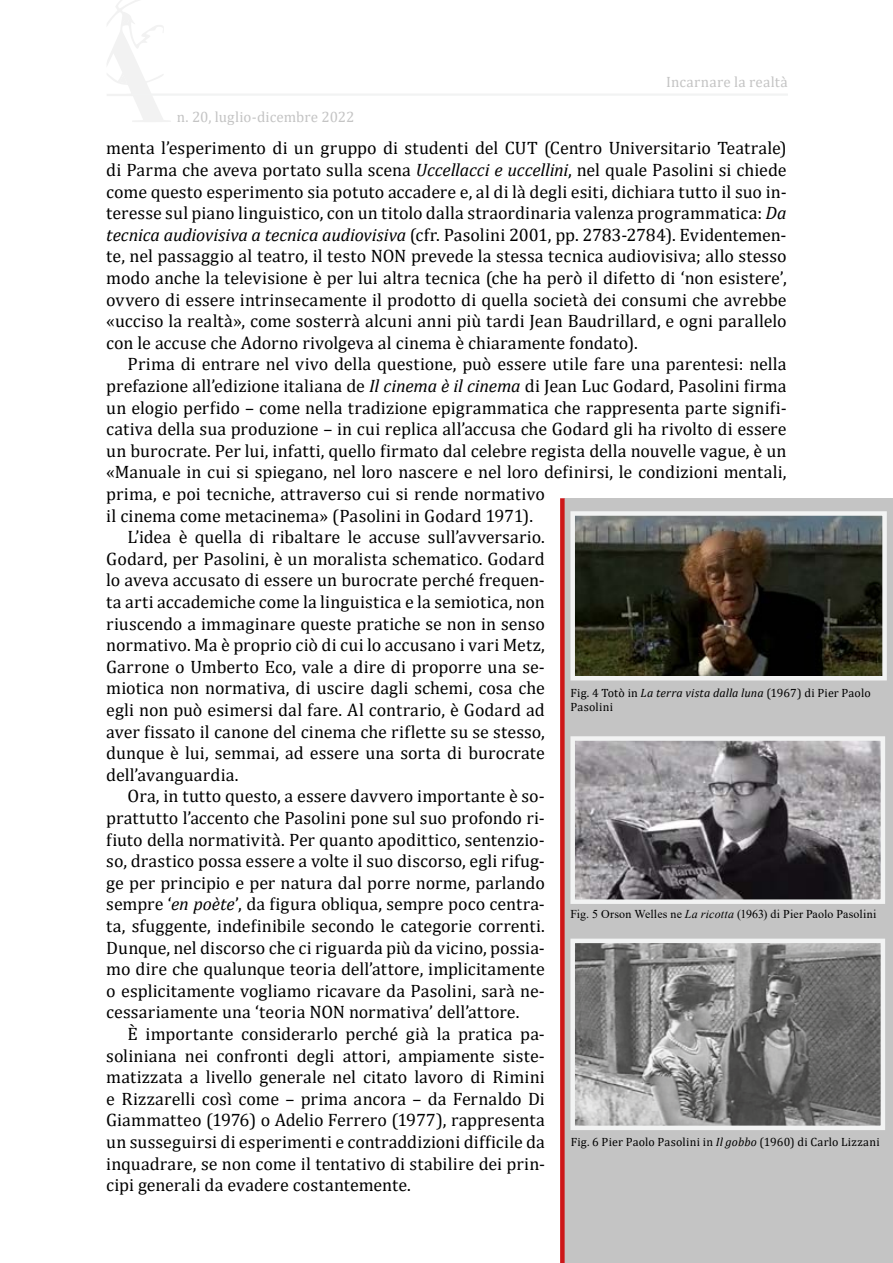
<style>
.page{position:relative;width:893px;height:1263px;background:#fff}
.page>*{position:absolute;margin:0;border:0;box-sizing:border-box;transform-origin:0 0}
.t1{font:18px/21.6px "Cambria";letter-spacing:.005em;color:#000;text-align:justify}
.t2{font:15px "Cambria";letter-spacing:.01em;color:#c4c4c4}
.t3{font:12px/14.4px "Cambria";letter-spacing:.015em;color:#000}
.t4{font:12px "Times New Roman";letter-spacing:.01em;color:#000}
.s1{font-style:italic}
</style>
<div class="page">
<svg style="left:107px;top:0;width:64px;height:122px"></svg>
<hr style="left:131px;top:93px;width:657px;height:3px;background:#f2f3f3">
<div style="left:564px;top:498px;width:329px;height:765px;background:#c4c4c4"></div>
<div style="left:560px;top:498px;width:5px;height:765px;background:#cd1719"></div>
<img style="left:575px;top:516px;width:307px;height:159px">
<div style="left:570px;top:511px;width:317px;height:169px;border:4px solid #f2f3f3"></div>
<img style="left:575px;top:741px;width:305px;height:158px">
<div style="left:570px;top:736px;width:315px;height:168px;border:4px solid #f2f3f3"></div>
<img style="left:575px;top:944px;width:305px;height:181px">
<div style="left:570px;top:939px;width:315px;height:191px;border:4px solid #f2f3f3"></div>
<p class="t2" style="left:666px;top:73px;width:123px">Incarnare la realtà</p>
<p class="t2" style="left:177px;top:108px;width:179px">n. 20, luglio-dicembre 2022</p>
<p class="t1" style="left:106px;top:137px;width:682px">menta l’esperimento di un gruppo di studenti del CUT (Centro Universitario Teatrale) di Parma che aveva portato sulla scena <span class="s1">Uccellacci e uccellini</span>, nel quale Pasolini si chiede come questo esperimento sia potuto accadere e, al di là degli esiti, dichiara tutto il suo in&shy;teresse sul piano linguistico, con un titolo dalla straordinaria valenza programmatica: <span class="s1">Da tecnica audiovisiva a tecnica audiovisiva</span> (cfr. Pasolini 2001, pp. 2783-2784). Evidentemen&shy;te, nel passaggio al teatro, il testo NON prevede la stessa tecnica audiovisiva; allo stesso modo anche la televisione è per lui altra tecnica (che ha però il difetto di ‘non esistere’, ovvero di essere intrinsecamente il prodotto di quella società dei consumi che avrebbe «ucciso la realtà», come sosterrà alcuni anni più tardi Jean Baudrillard, e ogni parallelo con le accuse che Adorno rivolgeva al cinema è chiaramente fondato).</p>
<p class="t1" style="left:128px;top:353px;width:661px">Prima di entrare nel vivo della questione, può essere utile fare una parentesi: nella</p>
<p class="t1" style="left:106px;top:375px;width:682px">prefazione all’edizione italiana de <span class="s1">Il cinema è il cinema</span> di Jean Luc Godard, Pasolini firma</p>
<p class="t1" style="left:106px;top:397px;width:682px">un elogio perfido – come nella tradizione epigrammatica che rappresenta parte signifi-</p>
<p class="t1" style="left:106px;top:418px;width:682px">cativa della sua produzione – in cui replica all’accusa che Godard gli ha rivolto di essere</p>
<p class="t1" style="left:106px;top:440px;width:682px">un burocrate. Per lui, infatti, quello firmato dal celebre regista della nouvelle vague, è un</p>
<p class="t1" style="left:106px;top:461px;width:682px">«Manuale in cui si spiegano, nel loro nascere e nel loro definirsi, le condizioni mentali,</p>
<p class="t1" style="left:106px;top:483px;width:440px">prima, e poi tecniche, attraverso cui si rende normativo</p>
<p class="t1" style="left:106px;top:505px;width:428px">il cinema come metacinema» (Pasolini in Godard 1971).</p>
<p class="t1" style="left:128px;top:526px;width:419px">L’idea è quella di ribaltare le accuse sull’avversario.</p>
<p class="t1" style="left:106px;top:548px;width:440px">Godard, per Pasolini, è un moralista schematico. Godard</p>
<p class="t1" style="left:106px;top:569px;width:440px">lo aveva accusato di essere un burocrate perché frequen-</p>
<p class="t1" style="left:106px;top:591px;width:440px">ta arti accademiche come la linguistica e la semiotica, non</p>
<p class="t1" style="left:106px;top:613px;width:440px">riuscendo a immaginare queste pratiche se non in senso</p>
<p class="t1" style="left:106px;top:634px;width:440px">normativo. Ma è proprio ciò di cui lo accusano i vari Metz,</p>
<p class="t1" style="left:106px;top:656px;width:440px">Garrone o Umberto Eco, vale a dire di proporre una se-</p>
<p class="t1" style="left:106px;top:677px;width:440px">miotica non normativa, di uscire dagli schemi, cosa che</p>
<p class="t1" style="left:106px;top:699px;width:440px">egli non può esimersi dal fare. Al contrario, è Godard ad</p>
<p class="t1" style="left:106px;top:721px;width:440px">aver fissato il canone del cinema che riflette su se stesso,</p>
<p class="t1" style="left:106px;top:742px;width:440px">dunque è lui, semmai, ad essere una sorta di burocrate</p>
<p class="t1" style="left:106px;top:764px;width:134px">dell’avanguardia.</p>
<p class="t1" style="left:128px;top:785px;width:419px">Ora, in tutto questo, a essere davvero importante è so-</p>
<p class="t1" style="left:106px;top:807px;width:440px">prattutto l’accento che Pasolini pone sul suo profondo ri-</p>
<p class="t1" style="left:106px;top:829px;width:440px">fiuto della normatività. Per quanto apodittico, sentenzio-</p>
<p class="t1" style="left:106px;top:850px;width:440px">so, drastico possa essere a volte il suo discorso, egli rifug-</p>
<p class="t1" style="left:106px;top:872px;width:440px">ge per principio e per natura dal porre norme, parlando</p>
<p class="t1" style="left:106px;top:893px;width:440px">sempre ‘<span class="s1">en poète</span>’, da figura obliqua, sempre poco centra-</p>
<p class="t1" style="left:106px;top:915px;width:440px">ta, sfuggente, indefinibile secondo le categorie correnti.</p>
<p class="t1" style="left:106px;top:937px;width:440px">Dunque, nel discorso che ci riguarda più da vicino, possia-</p>
<p class="t1" style="left:106px;top:958px;width:440px">mo dire che qualunque teoria dell’attore, implicitamente</p>
<p class="t1" style="left:106px;top:980px;width:440px">o esplicitamente vogliamo ricavare da Pasolini, sarà ne-</p>
<p class="t1" style="left:106px;top:1001px;width:415px">cessariamente una ‘teoria NON normativa’ dell’attore.</p>
<p class="t1" style="left:128px;top:1023px;width:419px">È importante considerarlo perché già la pratica pa-</p>
<p class="t1" style="left:106px;top:1045px;width:440px">soliniana nei confronti degli attori, ampiamente siste-</p>
<p class="t1" style="left:106px;top:1066px;width:440px">matizzata a livello generale nel citato lavoro di Rimini</p>
<p class="t1" style="left:106px;top:1088px;width:440px">e Rizzarelli così come – prima ancora – da Fernaldo Di</p>
<p class="t1" style="left:106px;top:1109px;width:440px">Giammatteo (1976) o Adelio Ferrero (1977), rappresenta</p>
<p class="t1" style="left:106px;top:1131px;width:440px">un susseguirsi di esperimenti e contraddizioni difficile da</p>
<p class="t1" style="left:106px;top:1153px;width:440px">inquadrare, se non come il tentativo di stabilire dei prin-</p>
<p class="t1" style="left:106px;top:1174px;width:306px">cipi generali da evadere costantemente.</p>
<p class="t3" style="left:570px;top:685px;width:302px">Fig. 4 Totò in <span class="s1">La terra vista dalla luna</span> (1967) di Pier Paolo<br>Pasolini</p>
<p class="t4" style="left:570px;top:905px;width:307px">Fig. 5 Orson Welles ne <span class="s1">La ricotta</span> (1963) di Pier Paolo Pasolini</p>
<p class="t3" style="left:571px;top:1135px;width:311px">Fig. 6 Pier Paolo Pasolini in <span class="s1">Il gobbo</span> (1960) di Carlo Lizzani</p>
</div>
